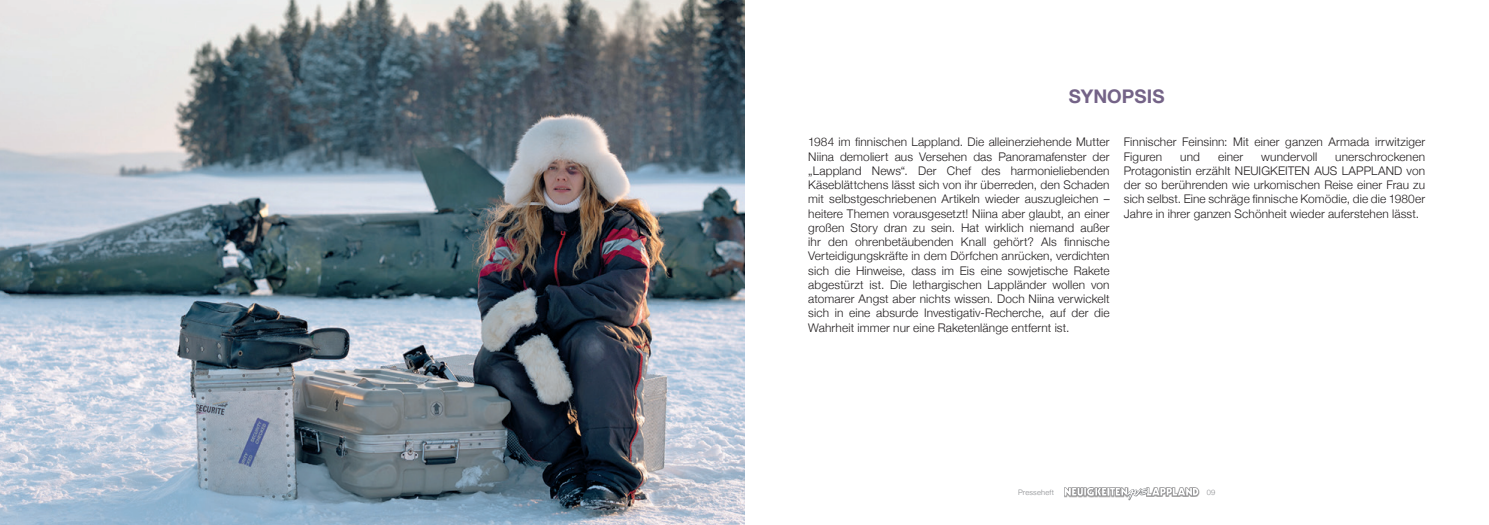
<style>
.page{position:relative;width:1489px;height:525px;background:#fff}
.page>*{position:absolute;margin:0;border:0;box-sizing:border-box;transform-origin:0 0}
.t1{font:700 18.75px "Helvetica Neue";color:#746387}
.t2{font:300 11.88px/14.2px "Helvetica Neue";letter-spacing:.01em;color:#231f20;text-align:justify}
.t3{font:300 7.5px "Helvetica Neue";letter-spacing:.025em;color:#8a8c8f}
</style>
<div class="page">
<div style="left:1145px;top:487px;width:54px;height:9px;background:#231f20;opacity:.45"></div>
<svg style="left:1064px;top:487px;width:134px;height:12px"></svg>
<img style="left:0;top:0;width:744px;height:524px">
<h1 class="t1" style="left:1068px;top:82px;width:97px">SYNOPSIS</h1>
<p class="t2" style="left:1123px;top:134px;width:303px">Finnischer Feinsinn: Mit einer ganzen Armada irrwitziger<br>Figuren</p>
<p class="t2" style="left:808px;top:134px;width:303px">1984 im finnischen Lappland. Die alleinerziehende Mutter Niina demoliert aus Versehen das Panoramafenster der „Lappland News“. Der Chef des harmonieliebenden Käseblättchens lässt sich von ihr überreden, den Schaden mit selbstgeschriebenen Artikeln wieder auszugleichen – heitere Themen vorausgesetzt! Niina aber glaubt, an einer großen Story dran zu sein. Hat wirklich niemand außer ihr den ohrenbetäubenden Knall gehört? Als finnische Verteidigungskräfte in dem Dörfchen anrücken, verdichten sich die Hinweise, dass im Eis eine sowjetische Rakete abgestürzt ist. Die lethargischen Lappländer wollen von atomarer Angst aber nichts wissen. Doch Niina verwickelt sich in eine absurde Investigativ-Recherche, auf der die Wahrheit immer nur eine Raketenlänge entfernt ist.</p>
<p class="t2" style="left:1123px;top:148px;width:303px;text-indent:211px">unerschrockenen Protagonistin erzählt NEUIGKEITEN AUS LAPPLAND von der so berührenden wie urkomischen Reise einer Frau zu sich selbst. Eine schräge finnische Komödie, die die 1980er Jahre in ihrer ganzen Schönheit wieder auferstehen lässt.</p>
<p class="t2" style="left:1180px;top:148px;width:21px">und</p>
<p class="t2" style="left:1217px;top:148px;width:27px">einer</p>
<p class="t2" style="left:1261px;top:148px;width:58px">wundervoll</p>
<p class="t3" style="left:1018px;top:486px;width:37px">Presseheft</p>
<p class="t3" style="left:1206px;top:486px;width:10px">09</p>
</div>
